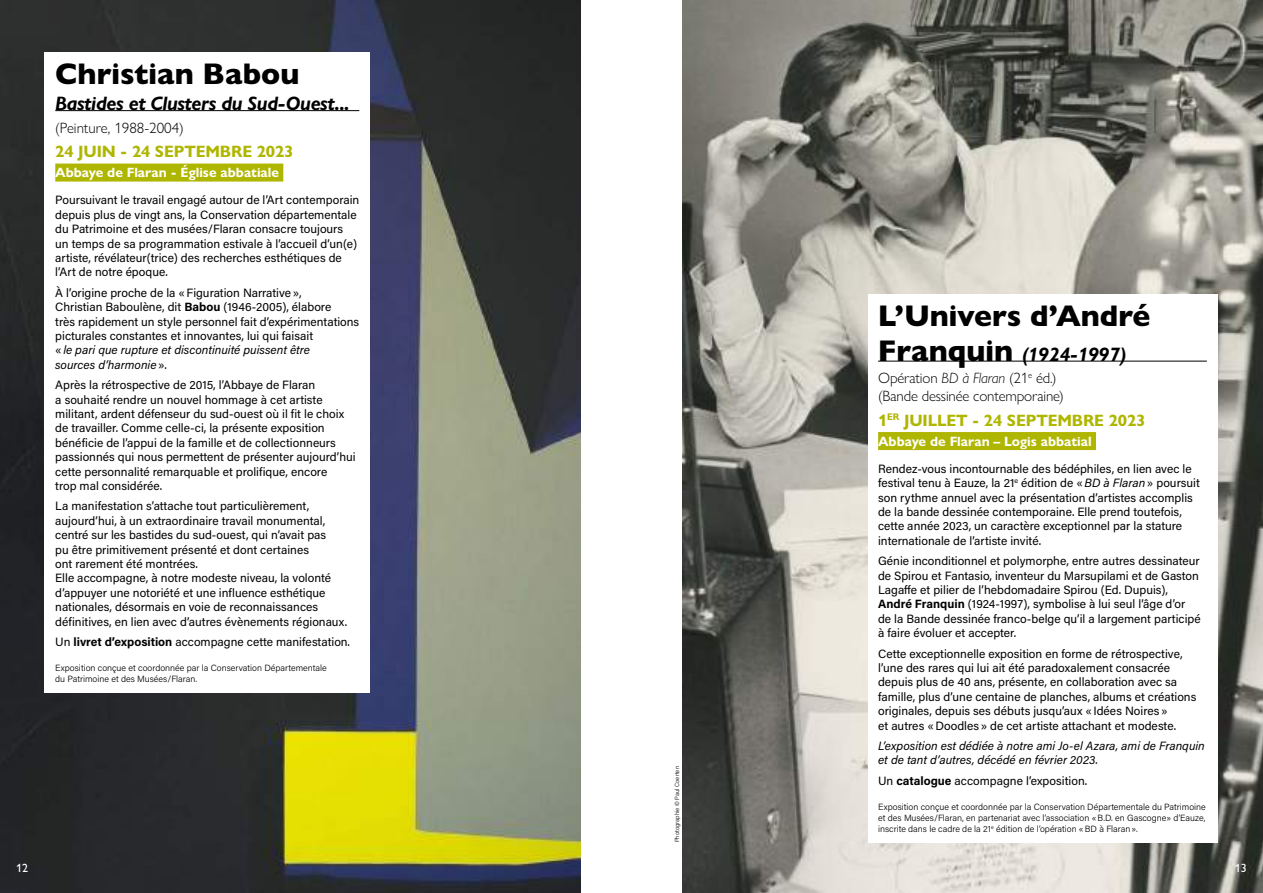
<style>
.page{position:relative;width:1263px;height:893px;background:#fff}
.page>*{position:absolute;margin:0;border:0;box-sizing:border-box;transform-origin:0 0}
.t1{font:800 30px "Gill Sans Nova";color:#000}
.t2{font:italic 700 19.5px "Gill Sans Nova";letter-spacing:-.02em;color:#000}
.t3{font:700 16.5px "Gill Sans Nova";letter-spacing:-.01em;color:#afb600}
.t4{font:300 15px/18px "Gill Sans Nova";letter-spacing:-.01em;color:#000}
.t5{font:700 13.5px "Gill Sans Nova";color:#fff}
.t6{font:12px/14.4px "Acumin Pro";color:#000}
.t7{font:italic 12px/14.4px "Acumin Pro";color:#000}
.t8{font:500 12px "Gill Sans Nova";color:#fff}
.t9{font:300 9px/10.8px "Acumin Pro";color:#000;text-align:justify}
.t10{font:300 6px "Acumin Pro";color:#000}
.s1{font-weight:700}
.s2{font-style:italic}
.s3{font-weight:800;font-style:normal;font-size:30px}
</style>
<div class="page">
<img style="left:682px;top:0;width:581px;height:893px">
<div style="left:867px;top:294px;width:350px;height:548px;background:#fff"></div>
<hr style="left:878px;top:361px;width:329px;height:1px;background:#000">
<div style="left:878px;top:432px;width:218px;height:18px;background:#afb600"></div>
<img style="left:0;top:0;width:580px;height:893px">
<div style="left:45px;top:52px;width:325px;height:641px;background:#fff"></div>
<hr style="left:55px;top:110px;width:304px;height:1px;background:#000">
<div style="left:55px;top:164px;width:228px;height:18px;background:#afb600"></div>
<h1 class="t1" style="left:55px;top:55px;width:246px">Christian Babou</h1>
<h2 class="t2" style="left:55px;top:92px;width:296px">Bastides et Clusters du Sud-Ouest...</h2>
<p class="t4" style="left:55px;top:119px;width:130px">(Peinture, 1988-2004)</p>
<h3 class="t3" style="left:55px;top:141px;width:240px">24 JUIN - 24 SEPTEMBRE 2023</h3>
<p class="t5" style="left:55px;top:164px;width:225px">Abbaye de Flaran - Église abbatiale</p>
<p class="t6" style="left:55px;top:192px;width:306px">Poursuivant le travail engagé autour de l’Art contemporain depuis plus de vingt ans, la Conservation départementale du Patrimoine et des musées/Flaran consacre toujours un temps de sa programmation estivale à l’accueil d’un(e) artiste, révélateur(trice) des recherches esthétiques de l’Art de notre époque.</p>
<p class="t6" style="left:55px;top:285px;width:306px">À l’origine proche de la «Figuration Narrative»,<br>Christian Baboulène, dit <span class="s1">Babou</span> (1946-2005), élabore<br>très rapidement un style personnel fait d’expérimentations picturales constantes et innovantes, lui qui faisait<br>«<span class="s2">le pari que rupture et discontinuité puissent être<br>sources d’harmonie</span>».</p>
<p class="t6" style="left:55px;top:377px;width:302px">Après la rétrospective de 2015, l’Abbaye de Flaran<br>a souhaité rendre un nouvel hommage à cet artiste militant, ardent défenseur du sud-ouest où il fit le choix de travailler. Comme celle-ci, la présente exposition bénéficie de l’appui de la famille et de collectionneurs passionnés qui nous permettent de présenter aujourd’hui cette personnalité remarquable et prolifique, encore<br>trop mal considérée.</p>
<p class="t6" style="left:55px;top:498px;width:293px">La manifestation s’attache tout particulièrement, aujourd’hui, à un extraordinaire travail monumental, centré sur les bastides du sud-ouest, qui n’avait pas<br>pu être primitivement présenté et dont certaines<br>ont rarement été montrées.<br>Elle accompagne, à notre modeste niveau, la volonté d’appuyer une notoriété et une influence esthétique nationales, désormais en voie de reconnaissances définitives, en lien avec d’autres évènements régionaux.</p>
<p class="t6" style="left:55px;top:634px;width:296px">Un <span class="s1">livret d’exposition</span> accompagne cette manifestation.</p>
<p class="t9" style="left:55px;top:662px;width:273px">Exposition conçue et coordonnée par la Conservation Départementale du Patrimoine et des Musées/Flaran.</p>
<p class="t10" style="left:673px;top:842px;width:78px;rotate:-90deg">Photographie © Paul Coerten</p>
<h1 class="t1" style="left:878px;top:297px;width:274px">L’Univers d’André</h1>
<h2 class="t2" style="left:878px;top:342px;width:250px"><span class="s3">Franquin</span> (1924-1997)</h2>
<p class="t4" style="left:878px;top:369px;width:187px">Opération <span class="s2">BD à Flaran</span> (21<sup>e</sup> éd.) (Bande dessinée contemporaine)</p>
<h3 class="t3" style="left:878px;top:410px;width:269px">1<sup>ER</sup> JUILLET - 24 SEPTEMBRE 2023</h3>
<p class="t5" style="left:878px;top:433px;width:215px">Abbaye de Flaran – Logis abbatial</p>
<p class="t6" style="left:878px;top:461px;width:323px">Rendez-vous incontournable des bédéphiles, en lien avec le festival tenu à Eauze, la 21<sup>e</sup> édition de «<span class="s2">BD à Flaran</span>» poursuit son rythme annuel avec la présentation d’artistes accomplis de la bande dessinée contemporaine. Elle prend toutefois, cette année 2023, un caractère exceptionnel par la stature internationale de l’artiste invité.</p>
<p class="t6" style="left:878px;top:553px;width:324px">Génie inconditionnel et polymorphe, entre autres dessinateur de Spirou et Fantasio, inventeur du Marsupilami et de Gaston Lagaffe et pilier de l’hebdomadaire Spirou (Ed. Dupuis), <span class="s1">André Franquin</span> (1924-1997), symbolise à lui seul l’âge d’or de la Bande dessinée franco-belge qu’il a largement participé à faire évoluer et accepter.</p>
<p class="t6" style="left:878px;top:646px;width:320px">Cette exceptionnelle exposition en forme de rétrospective, l’une des rares qui lui ait été paradoxalement consacrée depuis plus de 40 ans, présente, en collaboration avec sa famille, plus d’une centaine de planches, albums et créations originales, depuis ses débuts jusqu’aux «Idées Noires»<br>et autres «Doodles» de cet artiste attachant et modeste.</p>
<p class="t7" style="left:878px;top:738px;width:328px">L’exposition est dédiée à notre ami Jo-el Azara, ami de Franquin et de tant d’autres, décédé en février 2023.</p>
<p class="t6" style="left:878px;top:773px;width:210px">Un <span class="s1">catalogue</span> accompagne l’exposition.</p>
<p class="t9" style="left:878px;top:801px;width:329px">Exposition conçue et coordonnée par la Conservation Départementale du Patrimoine et des Musées/Flaran, en partenariat avec l’association «B.D. en Gascogne» d’Eauze, inscrite dans le cadre de la 21<sup>e</sup> édition de l’opération «BD à Flaran».</p>
<p class="t8" style="left:16px;top:860px;width:13px">12</p>
<p class="t8" style="left:1235px;top:860px;width:13px">13</p>
</div>
